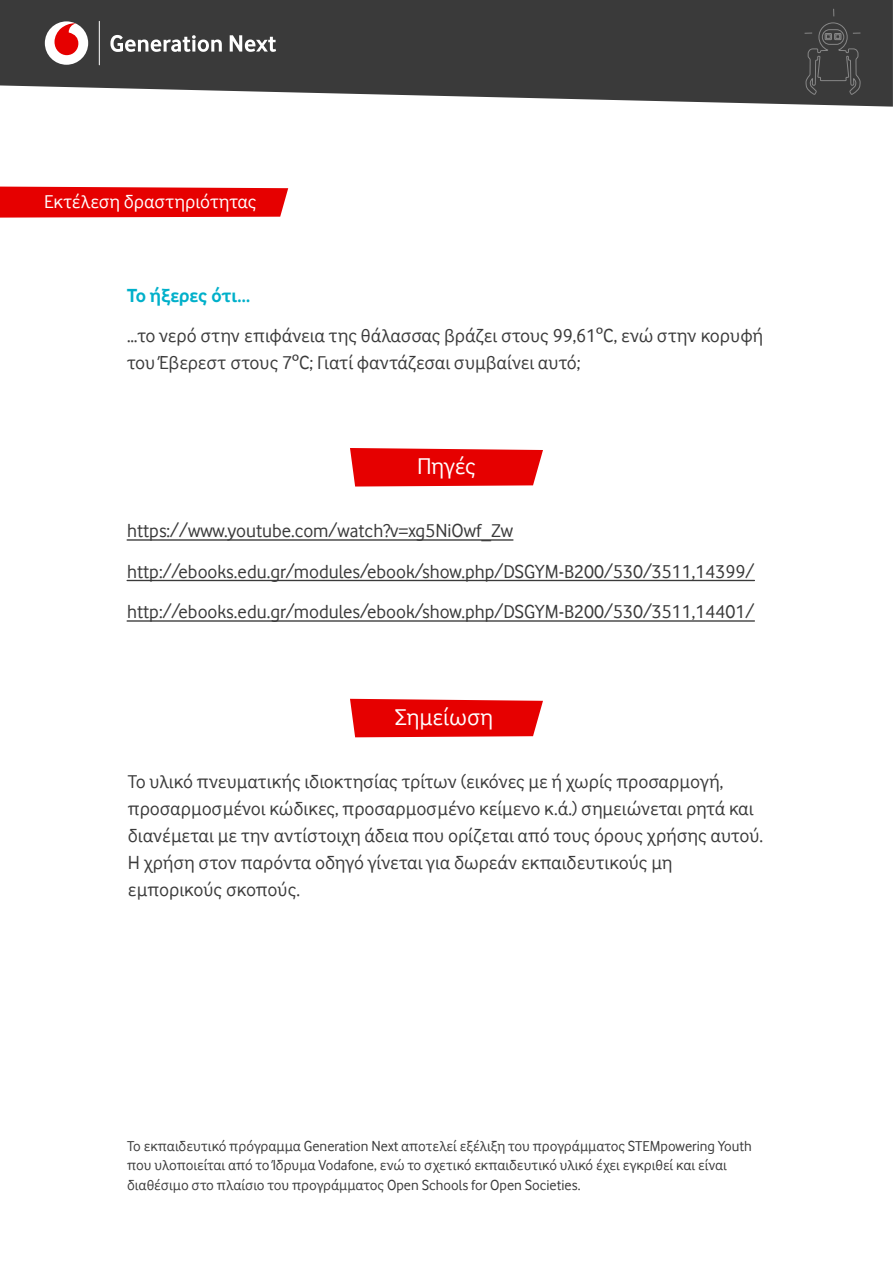
<style>
.page{position:relative;width:893px;height:1263px;background:#fff}
.page>*{position:absolute;margin:0;border:0;box-sizing:border-box;transform-origin:0 0}
.t1{font:24px "Vodafone Rg Greek";color:#fff}
.t2{font:19.5px/27px "Vodafone Rg Greek";color:#3a3a3a}
.t3{font:19.5px "Vodafone Rg Greek";color:#fff}
.t4{font:15px/19.5px "Vodafone Rg Greek";color:#3a3a3a}
.s1{font-weight:700;color:#00b0ca}
</style>
<div class="page">
<svg style="left:0;top:0;width:893px;height:107px;background:#505050"></svg>
<svg style="left:0;top:187px;width:288px;height:31px;background:#e70d0d"></svg>
<div style="left:45px;top:21px;width:43px;height:44px;background:#fff;border-radius:50%"></div>
<svg style="left:54px;top:23px;width:24px;height:32px"></svg>
<svg style="left:110px;top:35px;width:112px;height:17px"></svg>
<svg style="left:230px;top:35px;width:46px;height:17px"></svg>
<hr style="left:99px;top:21px;width:1px;height:44px;background:#fff">
<svg style="left:805px;top:9px;width:55px;height:86px;background:#434343"></svg>
<hr style="left:127px;top:539px;width:386px;height:2px;background:#3a3a3a">
<hr style="left:127px;top:580px;width:627px;height:1px;background:#3a3a3a">
<hr style="left:127px;top:620px;width:627px;height:2px;background:#3a3a3a">
<svg style="left:350px;top:448px;width:193px;height:38px;background:#e71111"></svg>
<svg style="left:350px;top:699px;width:193px;height:38px;background:#e71010"></svg>
<p class="t3" style="left:44px;top:190px;width:214px">Εκτέλεση δραστηριότητας</p>
<p class="t2" style="left:127px;top:275px;width:637px;line-height:40.5px"><span class="s1">Το ήξερες ότι…<br></span>…το νερό στην επιφάνεια της θάλασσας βράζει στους 99,61<sup>º</sup>C, ενώ στην κορυφή</p>
<p class="t2" style="left:127px;top:349px;width:455px">του Έβερεστ στους 7<sup>º</sup>C; Γιατί φαντάζεσαι συµβαίνει αυτό;</p>
<p class="t1" style="left:417px;top:453px;width:60px">Πηγές</p>
<p class="t2" style="left:127px;top:510px;width:629px;line-height:40.5px">https://www.youtube.com/watch?v=xg5NiOwf_Zw http://ebooks.edu.gr/modules/ebook/show.php/DSGYM-B200/530/3511,14399/ http://ebooks.edu.gr/modules/ebook/show.php/DSGYM-B200/530/3511,14401/</p>
<p class="t1" style="left:395px;top:704px;width:100px">Σηµείωση</p>
<p class="t2" style="left:128px;top:768px;width:637px">Το υλικό πνευµατικής ιδιοκτησίας τρίτων (εικόνες µε ή χωρίς προσαρµογή, προσαρµοσµένοι κώδικες, προσαρµοσµένο κείµενο κ.ά.) σηµειώνεται ρητά και διανέµεται µε την αντίστοιχη άδεια που ορίζεται από τους όρους χρήσης αυτού.<br>Η χρήση στον παρόντα οδηγό γίνεται για δωρεάν εκπαιδευτικούς µη εµπορικούς σκοπούς.</p>
<p class="t4" style="left:127px;top:1136px;width:626px">To εκπαιδευτικό πρόγραµµα Generation Next αποτελεί εξέλιξη του προγράµµατος STEMpowering Youth που υλοποιείται από το Ίδρυµα Vodafone, ενώ το σχετικό εκπαιδευτικό υλικό έχει εγκριθεί και είναι διαθέσιµο στο πλαίσιο του προγράµµατος Open Schools for Open Societies.</p>
</div>
